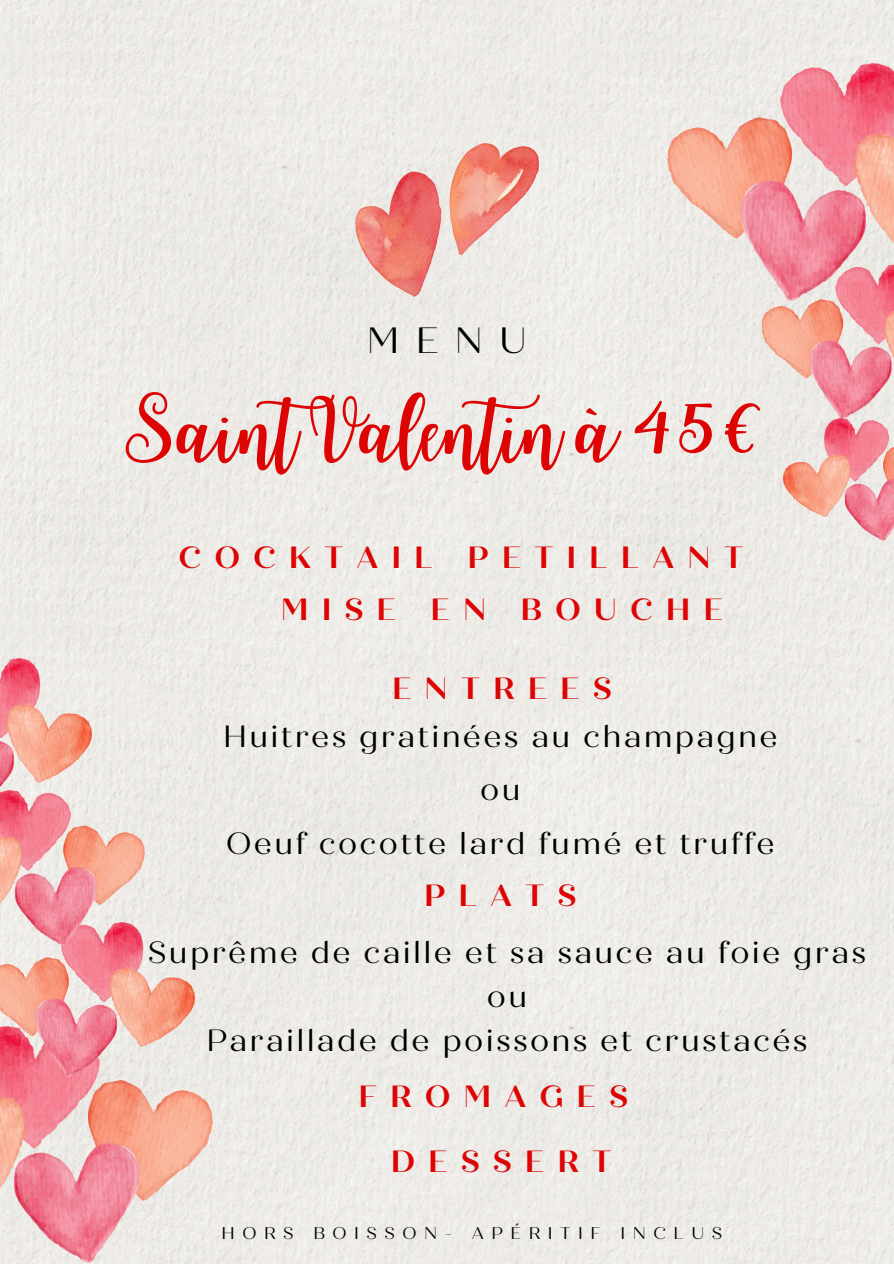
<style>
.page{position:relative;width:894px;height:1264px;background:#fff}
.page>*{position:absolute;margin:0;border:0;box-sizing:border-box;transform-origin:0 0}
.t1{font:65.7px "Joshico";color:#dd0404}
.t2{font:36.45px "Quiche Display";color:#000}
.t3{font:30.6px/43.8px "Quiche Display";letter-spacing:.075em;color:#000;text-align:center}
.t4{font:700 30.6px "Quiche Display";letter-spacing:.445em;color:#dd0404}
.t5{font:16.95px "Quiche Display";letter-spacing:.445em;color:#000}
</style>
<div class="page">
<div style="left:0;top:0;width:893px;height:1263px;background:#edebe7"></div>
<img style="left:355px;top:143px;width:183px;height:153px">
<img style="left:0;top:1026px;width:213px;height:236px">
<img style="left:667px;top:64px;width:226px;height:236px">
<img style="left:0;top:922px;width:194px;height:154px">
<img style="left:762px;top:265px;width:131px;height:154px">
<img style="left:0;top:791px;width:144px;height:154px">
<img style="left:0;top:658px;width:91px;height:154px">
<img style="left:783px;top:418px;width:110px;height:122px">
<p class="t2" style="left:366px;top:318px;width:161px">MENU</p>
<p class="t1" style="left:126px;top:374px;width:643px">SaintValentin à 45€</p>
<h3 class="t4" style="left:179px;top:539px;width:565px">COCKTAIL PETILLANT</h3>
<h2 class="t4" style="left:281px;top:591px;width:443px">MISE EN BOUCHE</h2>
<h3 class="t4" style="left:392px;top:670px;width:220px">ENTREES</h3>
<h3 class="t3" style="left:223px;top:709px;width:556px;line-height:53.6px">Huitres gratinées au champagne ou<br>Oeuf cocotte lard fumé et truffe</h3>
<h1 class="t4" style="left:424px;top:877px;width:153px">PLATS</h1>
<p class="t3" style="left:148px;top:931px;width:719px">Suprême de caille et sa sauce au foie gras ou<br>Paraillade de poissons et crustacés</p>
<p class="t4" style="left:359px;top:1078px;width:270px">FROMAGES</p>
<p class="t4" style="left:391px;top:1143px;width:221px">DESSERT</p>
<h4 class="t5" style="left:221px;top:1222px;width:502px">HORS BOISSON- APÉRITIF INCLUS</h4>
</div>
